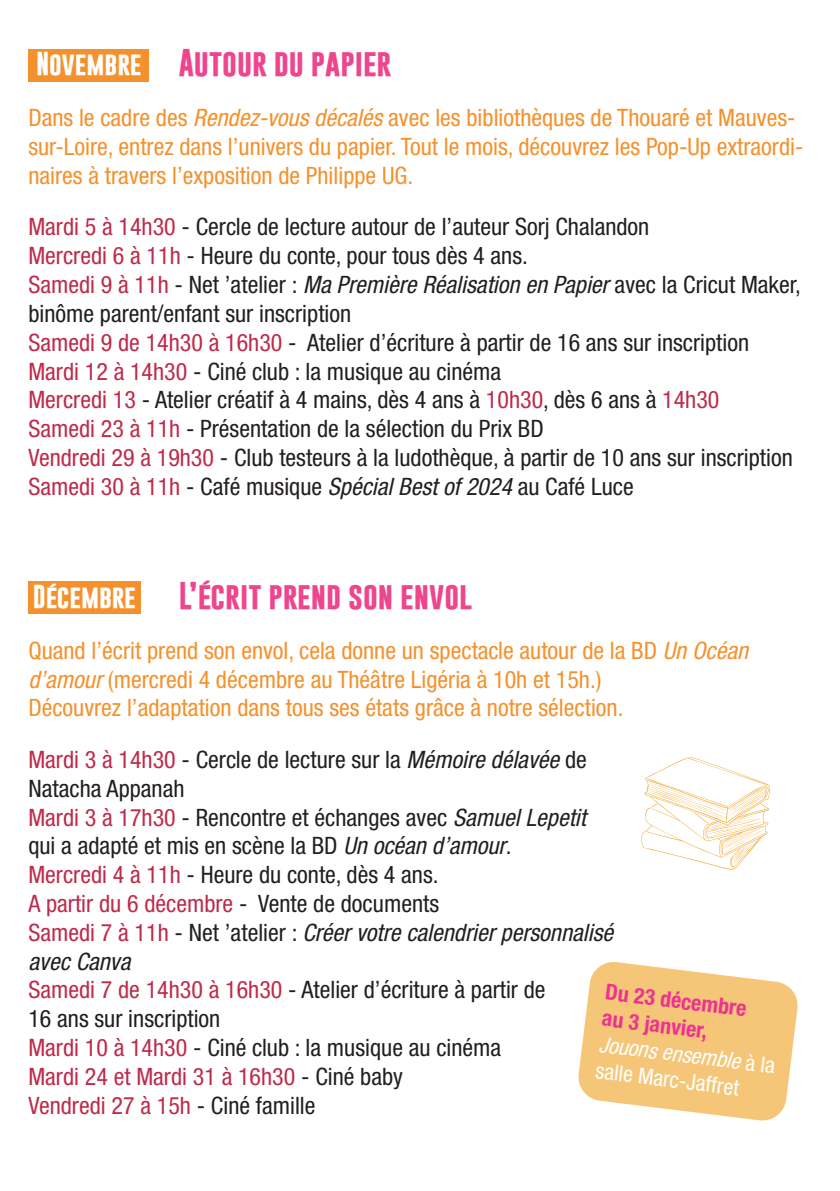
<style>
.page{position:relative;width:840px;height:1191px;background:#fff}
.page>*{position:absolute;margin:0;border:0;box-sizing:border-box;transform-origin:0 0}
.t1{font:700 28px "Gobold";color:#ee468e}
.t2{font:condensed 24px/28.8px "Helvetica Neue LT Std";color:#231f20}
.t3{font:condensed 24px/28.8px "Helvetica Neue LT Std";color:#f5912c}
.t4{font:700 24px "Gobold";color:#fff}
.t5{font:700 condensed 22px/26.4px "Helvetica Neue LT Std";color:#ed3391}
.s1{font-style:italic}
.s2{color:#be2b4b}
.s3{font-weight:400;font-style:italic;color:#fff}
.s4{font-weight:400;color:#fff}
</style>
<div class="page">
<div style="left:28px;top:49px;width:121px;height:32px;background:#f5912c"></div>
<div style="left:28px;top:581px;width:112px;height:33px;background:#f5912c"></div>
<svg style="left:578px;top:962px;width:220px;height:159px"></svg>
<svg style="left:641px;top:757px;width:128px;height:113px"></svg>
<svg style="left:722px;top:838px;width:27px;height:15px"></svg>
<svg style="left:733px;top:843px;width:16px;height:18px"></svg>
<svg style="left:735px;top:840px;width:19px;height:23px"></svg>
<p class="t4" style="left:36px;top:48px;width:107px">Novembre</p>
<p class="t1" style="left:179px;top:44px;width:214px">Autour du papier</p>
<p class="t3" style="left:28px;top:103px;width:776px">Dans le cadre des <span class="s1">Rendez-vous décalés</span> avec les bibliothèques de Thouaré et Mauves&shy;sur-Loire, entrez dans l’univers du papier. Tout le mois, découvrez les Pop-Up extraordi&shy;naires à travers l’exposition de Philippe UG.</p>
<p class="t2" style="left:28px;top:212px;width:773px"><span class="s2">Mardi 5 à 14h30</span> - Cercle de lecture autour de l’auteur Sorj Chalandon<br><span class="s2">Mercredi 6 à 11h</span> - Heure du conte, pour tous dès 4 ans.<br><span class="s2">Samedi 9 à 11h</span> - Net ’atelier : <span class="s1">Ma Première Réalisation en Papier</span> avec la Cricut Maker, binôme parent/enfant sur inscription<br><span class="s2">Samedi 9 de 14h30 à 16h30</span> - Atelier d’écriture à partir de 16 ans sur inscription <span class="s2">Mardi 12 à 14h30</span> - Ciné club : la musique au cinéma<br><span class="s2">Mercredi 13</span> - Atelier créatif à 4 mains, dès 4 ans à <span class="s2">10h30</span>, dès 6 ans à <span class="s2">14h30<br>Samedi 23 à 11h</span> - Présentation de la sélection du Prix BD<br><span class="s2">Vendredi 29 à 19h30</span> - Club testeurs à la ludothèque, à partir de 10 ans sur inscription <span class="s2">Samedi 30 à 11h</span> - Café musique <span class="s1">Spécial Best of 2024</span> au Café Luce</p>
<p class="t4" style="left:33px;top:580px;width:104px">Décembre</p>
<p class="t1" style="left:179px;top:578px;width:295px">L’écrit prend son envol</p>
<p class="t3" style="left:28px;top:635px;width:721px">Quand l’écrit prend son envol, cela donne un spectacle autour de la BD <span class="s1">Un Océan d’amour</span> (mercredi 4 décembre au Théâtre Ligéria à 10h et 15h.)<br>Découvrez l’adaptation dans tous ses états grâce à notre sélection.</p>
<p class="t2" style="left:28px;top:745px;width:586px"><span class="s2">Mardi 3 à 14h30</span> - Cercle de lecture sur la <span class="s1">Mémoire délavée</span> de Natacha Appanah<br><span class="s2">Mardi 3 à 17h30</span> - Rencontre et échanges avec <span class="s1">Samuel Lepetit </span>qui a adapté et mis en scène la BD <span class="s1">Un océan d’amour</span>.<br><span class="s2">Mercredi 4 à 11h</span> - Heure du conte, dès 4 ans.<br><span class="s2">A partir du 6 décembre</span> - Vente de documents<br><span class="s2">Samedi 7 à 11h</span> - Net ’atelier : <span class="s1">Créer votre calendrier personnalisé avec Canva<br></span><span class="s2">Samedi 7 de 14h30 à 16h30</span> - Atelier d’écriture à partir de<br>16 ans sur inscription<br><span class="s2">Mardi 10 à 14h30</span> - Ciné club : la musique au cinéma<br><span class="s2">Mardi 24 et Mardi 31 à 16h30</span> - Ciné baby<br><span class="s2">Vendredi 27 à 15h</span> - Ciné famille</p>
<p class="t5" style="left:606px;top:978px;width:179px;rotate:7deg">Du 23 décembre<br>au 3 janvier,<br><span class="s3">Jouons ensemble</span> <span class="s4">à la salle Marc-Jaffret</span></p>
</div>
